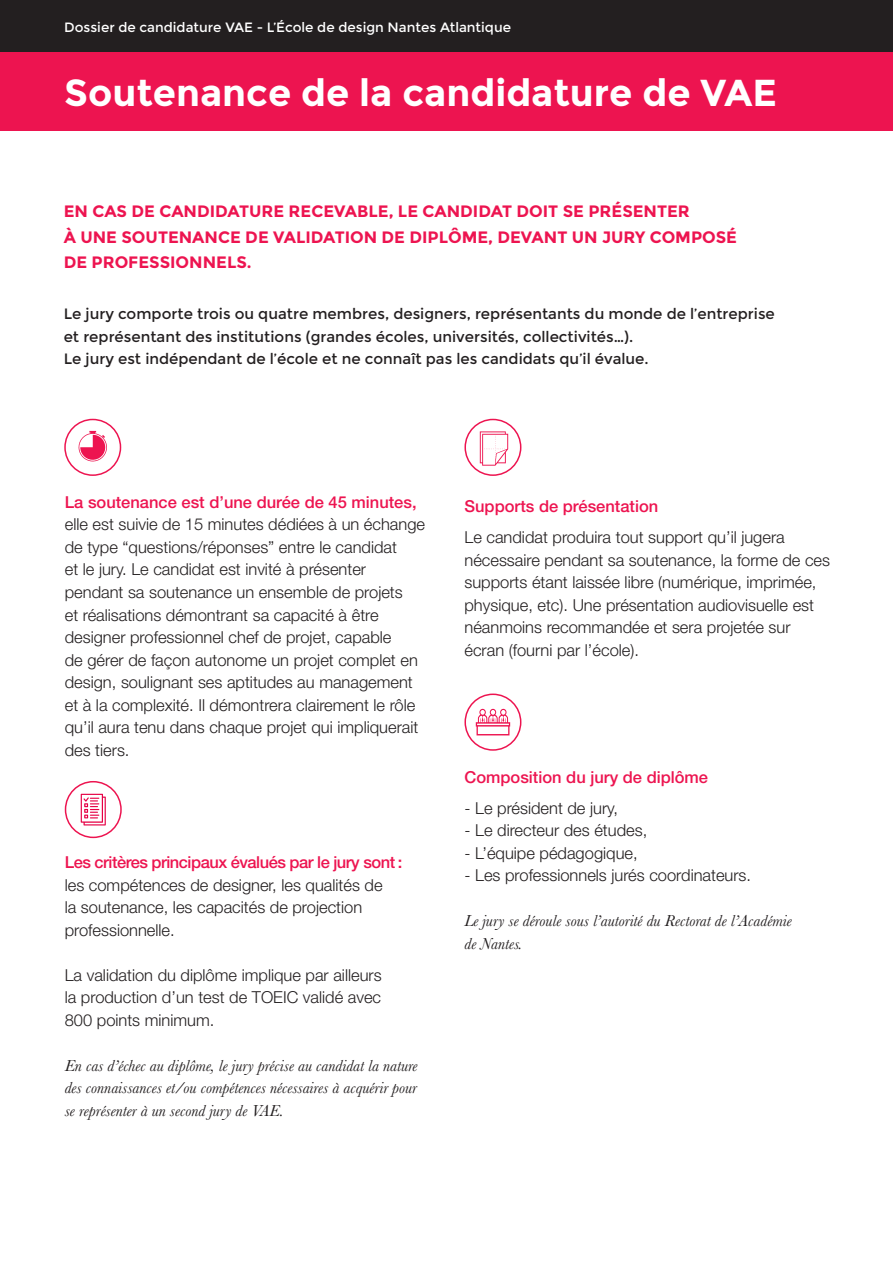
<style>
.page{position:relative;width:893px;height:1263px;background:#fff}
.page>*{position:absolute;margin:0;border:0;box-sizing:border-box;transform-origin:0 0}
.t1{font:700 37.5px "Montserrat";color:#fff}
.t2{font:300 16.5px/22.5px "Helvetica Neue LT Std";color:#231f20}
.t3{font:italic 16.5px/22.5px "Baskerville";color:#231f20;text-align:justify}
.t4{font:700 16.5px "Montserrat";color:#ed1450}
.t5{font:500 16.5px "Helvetica Neue LT Std";color:#ed1450}
.t6{font:15px "Montserrat";color:#231f20}
.t7{font:13.5px "Montserrat";color:#fff}
.s1{font-weight:500;color:#ed1450}
</style>
<div class="page">
<div style="left:0;top:51px;width:893px;height:79px;background:#ed1450"></div>
<div style="left:0;top:0;width:893px;height:51px;background:#231f20"></div>
<svg style="left:480px;top:431px;width:28px;height:35px"></svg>
<svg style="left:78px;top:431px;width:29px;height:31px"></svg>
<div style="left:64px;top:419px;width:57px;height:57px;border:2px solid #ed1450;border-radius:50%"></div>
<div style="left:464px;top:419px;width:57px;height:57px;border:2px solid #ed1450;border-radius:50%"></div>
<svg style="left:476px;top:708px;width:34px;height:27px"></svg>
<div style="left:464px;top:693px;width:57px;height:58px;border:2px solid #ed1450;border-radius:50%"></div>
<svg style="left:81px;top:794px;width:25px;height:31px"></svg>
<div style="left:65px;top:781px;width:57px;height:57px;border:2px solid #ed1450;border-radius:50%"></div>
<p class="t7" style="left:64px;top:19px;width:448px">Dossier de candidature VAE - L’École de design Nantes Atlantique</p>
<p class="t1" style="left:64px;top:71px;width:714px">Soutenance de la candidature de VAE</p>
<p class="t4" style="left:64px;top:202px;width:628px">EN CAS DE CANDIDATURE RECEVABLE, LE CANDIDAT DOIT SE PRÉSENTER</p>
<p class="t4" style="left:64px;top:227px;width:675px">À UNE SOUTENANCE DE VALIDATION DE DIPLÔME, DEVANT UN JURY COMPOSÉ</p>
<p class="t4" style="left:64px;top:253px;width:189px">DE PROFESSIONNELS.</p>
<p class="t6" style="left:64px;top:305px;width:713px">Le jury comporte trois ou quatre membres, designers, représentants du monde de l’entreprise</p>
<p class="t6" style="left:64px;top:328px;width:571px">et représentant des institutions (grandes écoles, universités, collectivités…).</p>
<p class="t6" style="left:64px;top:350px;width:586px">Le jury est indépendant de l’école et ne connaît pas les candidats qu’il évalue.</p>
<p class="t5" style="left:65px;top:492px;width:353px">La soutenance est d’une durée de 45 minutes,</p>
<p class="t2" style="left:65px;top:513px;width:362px">elle est suivie de 15 minutes dédiées à un échange de type “questions/réponses” entre le candidat</p>
<p class="t2" style="left:65px;top:558px;width:303px">et le jury. Le candidat est invité à présenter</p>
<p class="t2" style="left:65px;top:580px;width:340px">pendant sa soutenance un ensemble de projets</p>
<p class="t2" style="left:65px;top:603px;width:328px">et réalisations démontrant sa capacité à être designer professionnel chef de projet, capable</p>
<p class="t2" style="left:65px;top:648px;width:355px">de gérer de façon autonome un projet complet en design, soulignant ses aptitudes au management et à la complexité. Il démontrera clairement le rôle qu’il aura tenu dans chaque projet qui impliquerait</p>
<p class="t2" style="left:65px;top:738px;width:66px">des tiers.</p>
<p class="t2" style="left:65px;top:850px;width:339px"><span class="s1">Les critères principaux évalués par le jury sont : </span>les compétences de designer, les qualités de<br>la soutenance, les capacités de projection professionnelle.</p>
<p class="t2" style="left:65px;top:963px;width:318px">La validation du diplôme implique par ailleurs</p>
<p class="t2" style="left:65px;top:985px;width:318px">la production d’un test de TOEIC validé avec</p>
<p class="t2" style="left:65px;top:1008px;width:151px">800 points minimum.</p>
<p class="t3" style="left:65px;top:1054px;width:354px">En cas d’échec au diplôme, le jury précise au candidat la nature des connaissances et/ou compétences nécessaires à acquérir pour se représenter à un second jury de VAE.</p>
<p class="t5" style="left:464px;top:496px;width:195px">Supports de présentation</p>
<p class="t2" style="left:464px;top:526px;width:367px">Le candidat produira tout support qu’il jugera nécessaire pendant sa soutenance, la forme de ces supports étant laissée libre (numérique, imprimée, physique, etc). Une présentation audiovisuelle est néanmoins recommandée et sera projetée sur écran (fourni par l’école).</p>
<p class="t5" style="left:464px;top:767px;width:245px">Composition du jury de diplôme</p>
<p class="t2" style="left:464px;top:796px;width:155px">- Le président de jury,</p>
<p class="t2" style="left:464px;top:819px;width:184px">- Le directeur des études,</p>
<p class="t2" style="left:464px;top:841px;width:175px">- L’équipe pédagogique,</p>
<p class="t2" style="left:464px;top:864px;width:288px">- Les professionnels jurés coordinateurs.</p>
<p class="t3" style="left:464px;top:910px;width:329px">Le jury se déroule sous l’autorité du Rectorat de l’Académie</p>
<p class="t3" style="left:464px;top:932px;width:60px">de Nantes.</p>
</div>
